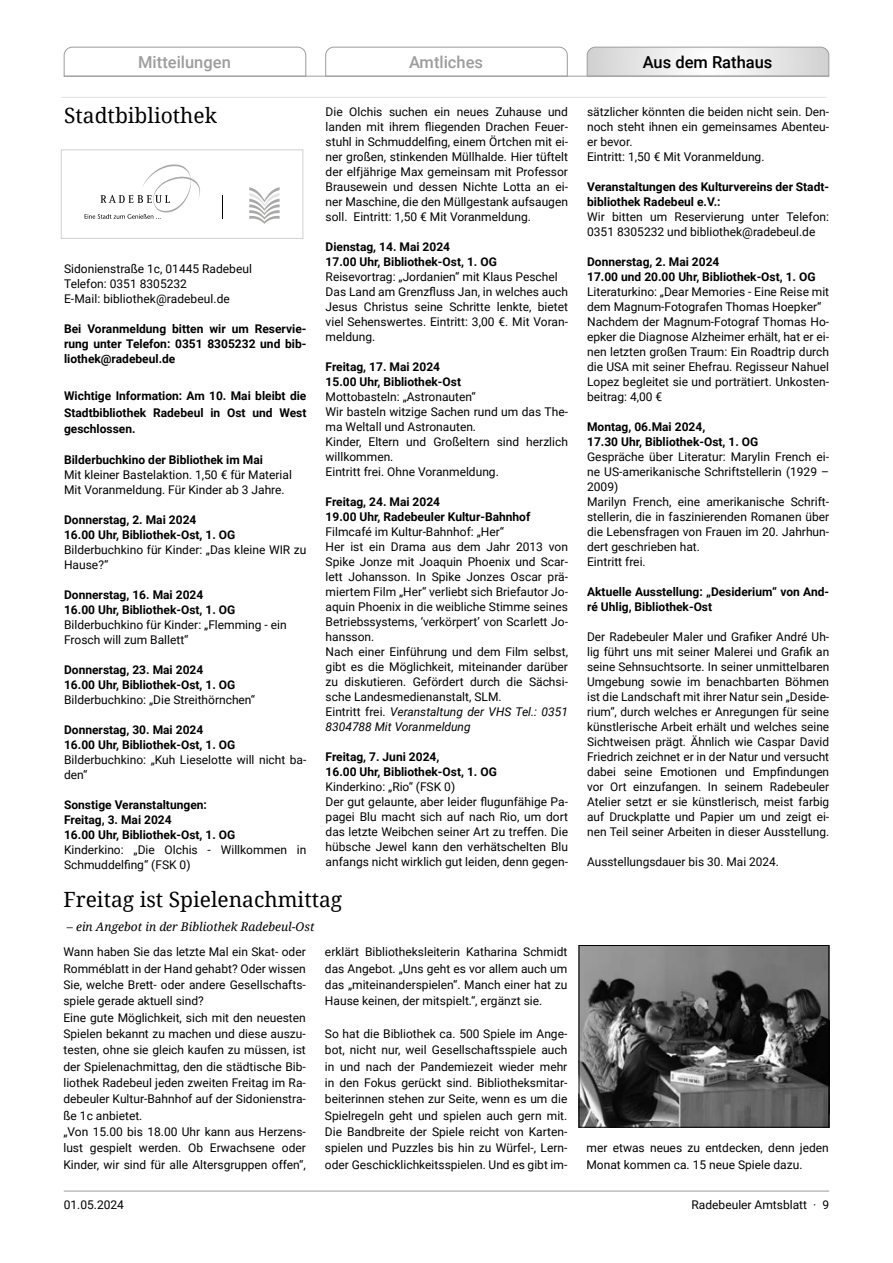
<style>
.page{position:relative;width:893px;height:1263px;background:#fff}
.page>*{position:absolute;margin:0;border:0;box-sizing:border-box;transform-origin:0 0}
.t1{font:21px "Droid Serif";color:#000}
.t2{font:500 16.5px "Roboto";color:#9d9d9c}
.t3{font:500 16.5px "Roboto";color:#000}
.t4{font:12px/15px "Roboto";color:#000}
.t5{font:700 12px/15px "Roboto";color:#000}
.t6{font:italic 12px "Droid Serif";color:#000}
.s1{font-style:italic}
</style>
<div class="page">
<svg style="left:63px;top:46px;width:244px;height:31px"></svg>
<svg style="left:325px;top:46px;width:243px;height:30px"></svg>
<svg style="left:586px;top:46px;width:244px;height:31px"></svg>
<hr style="left:64px;top:76px;width:765px;height:1px;background:#9d9d9c">
<hr style="left:64px;top:1191px;width:765px;height:1px;background:#9d9d9c">
<svg style="left:85px;top:164px;width:115px;height:55px"></svg>
<svg style="left:222px;top:195px;width:1px;height:24px"></svg>
<svg style="left:249px;top:187px;width:31px;height:37px"></svg>
<div style="left:61px;top:149px;width:242px;height:90px;border:1px solid #d0d0d0"></div>
<hr style="left:61px;top:97px;width:765px;height:1px;background:#e3e3e3">
<img style="left:581px;top:947px;width:246px;height:178px">
<div style="left:579px;top:945px;width:250px;height:182px;border:1px solid #000"></div>
<h2 class="t2" style="left:138px;top:50px;width:94px">Mitteilungen</h2>
<h2 class="t2" style="left:409px;top:50px;width:76px">Amtliches</h2>
<h2 class="t3" style="left:643px;top:50px;width:131px">Aus dem Rathaus</h2>
<h1 class="t1" style="left:64px;top:101px;width:155px">Stadtbibliothek</h1>
<p class="t4" style="left:64px;top:261px;width:189px">Sidonienstraße 1c, 01445 Radebeul<br>Telefon: 0351 8305232<br>E-Mail: bibliothek@radebeul.de</p>
<p class="t5" style="left:64px;top:321px;width:244px;text-align:justify">Bei Voranmeldung bitten wir um Reservie&shy;rung unter Telefon: 0351 8305232 und bib&shy;liothek@radebeul.de</p>
<p class="t5" style="left:64px;top:387px;width:244px;line-height:16.4px;text-align:justify">Wichtige Information: Am 10. Mai bleibt die Stadtbibliothek Radebeul in Ost und West geschlossen.</p>
<p class="t5" style="left:64px;top:452px;width:200px">Bilderbuchkino der Bibliothek im Mai</p>
<p class="t4" style="left:64px;top:467px;width:229px">Mit kleiner Bastelaktion. 1,50 € für Material<br>Mit Voranmeldung. Für Kinder ab 3 Jahre.</p>
<p class="t5" style="left:64px;top:512px;width:173px">Donnerstag, 2. Mai 2024<br>16.00 Uhr, Bibliothek-Ost, 1. OG</p>
<p class="t4" style="left:64px;top:542px;width:244px">Bilderbuchkino für Kinder: „Das kleine WIR zu<br>Hause?“</p>
<p class="t5" style="left:64px;top:587px;width:173px">Donnerstag, 16. Mai 2024<br>16.00 Uhr, Bibliothek-Ost, 1. OG</p>
<p class="t4" style="left:64px;top:617px;width:224px">Bilderbuchkino für Kinder: „Flemming - ein<br>Frosch will zum Ballett“</p>
<p class="t5" style="left:64px;top:662px;width:173px">Donnerstag, 23. Mai 2024<br>16.00 Uhr, Bibliothek-Ost, 1. OG</p>
<p class="t4" style="left:64px;top:692px;width:193px">Bilderbuchkino: „Die Streithörnchen“</p>
<p class="t5" style="left:64px;top:722px;width:173px">Donnerstag, 30. Mai 2024<br>16.00 Uhr, Bibliothek-Ost, 1. OG</p>
<p class="t4" style="left:64px;top:752px;width:244px">Bilderbuchkino: „Kuh Lieselotte will nicht ba&shy;den“</p>
<p class="t5" style="left:64px;top:797px;width:173px">Sonstige Veranstaltungen:<br>Freitag, 3. Mai 2024<br>16.00 Uhr, Bibliothek-Ost, 1. OG</p>
<p class="t4" style="left:64px;top:842px;width:244px">Kinderkino: „Die Olchis - Willkommen in<br>Schmuddelfing“ (FSK 0)</p>
<p class="t4" style="left:326px;top:103px;width:244px;text-align:justify">Die Olchis suchen ein neues Zuhause und landen mit ihrem fliegenden Drachen Feuer&shy;stuhl in Schmuddelfing, einem Örtchen mit ei&shy;ner großen, stinkenden Müllhalde. Hier tüftelt der elfjährige Max gemeinsam mit Professor Brausewein und dessen Nichte Lotta an ei&shy;ner Maschine, die den Müllgestank aufsaugen soll. Eintritt: 1,50 € Mit Voranmeldung.</p>
<p class="t5" style="left:326px;top:238px;width:173px">Dienstag, 14. Mai 2024<br>17.00 Uhr, Bibliothek-Ost, 1. OG</p>
<p class="t4" style="left:326px;top:268px;width:244px">Reisevortrag: „Jordanien“ mit Klaus Peschel Das Land am Grenzfluss Jan, in welches auch Jesus Christus seine Schritte lenkte, bietet viel Sehenswertes. Eintritt: 3,00 €. Mit Voran&shy;meldung.</p>
<p class="t5" style="left:326px;top:358px;width:137px">Freitag, 17. Mai 2024<br>15.00 Uhr, Bibliothek-Ost</p>
<p class="t4" style="left:326px;top:388px;width:244px">Mottobasteln: „Astronauten“<br>Wir basteln witzige Sachen rund um das The&shy;ma Weltall und Astronauten.<br>Kinder, Eltern und Großeltern sind herzlich willkommen.<br>Eintritt frei. Ohne Voranmeldung.</p>
<p class="t5" style="left:326px;top:493px;width:206px">Freitag, 24. Mai 2024<br>19.00 Uhr, Radebeuler Kultur-Bahnhof</p>
<p class="t4" style="left:326px;top:523px;width:244px">Filmcafé im Kultur-Bahnhof: „Her“<br>Her ist ein Drama aus dem Jahr 2013 von Spike Jonze mit Joaquin Phoenix und Scar&shy;lett Johansson. In Spike Jonzes Oscar prä&shy;miertem Film „Her“ verliebt sich Briefautor Jo&shy;aquin Phoenix in die weibliche Stimme seines Betriebssystems, ‘verkörpert’ von Scarlett Jo&shy;hansson.<br>Nach einer Einführung und dem Film selbst, gibt es die Möglichkeit, miteinander darüber zu diskutieren. Gefördert durch die Sächsi&shy;sche Landesmedienanstalt, SLM.<br>Eintritt frei. <span class="s1">Veranstaltung der VHS Tel.: 0351<br>8304788 Mit Voranmeldung</span></p>
<p class="t5" style="left:326px;top:748px;width:173px">Freitag, 7. Juni 2024,<br>16.00 Uhr, Bibliothek-Ost, 1. OG</p>
<p class="t4" style="left:326px;top:778px;width:244px">Kinderkino: „Rio“ (FSK 0)<br>Der gut gelaunte, aber leider flugunfähige Pa&shy;pagei Blu macht sich auf nach Rio, um dort das letzte Weibchen seiner Art zu treffen. Die hübsche Jewel kann den verhätschelten Blu anfangs nicht wirklich gut leiden, denn gegen-</p>
<h1 class="t1" style="left:63px;top:885px;width:280px">Freitag ist Spielenachmittag</h1>
<p class="t6" style="left:67px;top:918px;width:249px">– ein Angebot in der Bibliothek Radebeul-Ost</p>
<p class="t4" style="left:63px;top:943px;width:244px;line-height:16.4px">Wann haben Sie das letzte Mal ein Skat- oder Romméblatt in der Hand gehabt? Oder wissen Sie, welche Brett- oder andere Gesellschafts&shy;spiele gerade aktuell sind?<br>Eine gute Möglichkeit, sich mit den neuesten Spielen bekannt zu machen und diese auszu&shy;testen, ohne sie gleich kaufen zu müssen, ist der Spielenachmittag, den die städtische Bib&shy;liothek Radebeul jeden zweiten Freitag im Ra&shy;debeuler Kultur-Bahnhof auf der Sidonienstra&shy;ße 1c anbietet.<br>„Von 15.00 bis 18.00 Uhr kann aus Herzens&shy;lust gespielt werden. Ob Erwachsene oder Kinder, wir sind für alle Altersgruppen offen“,</p>
<p class="t4" style="left:325px;top:943px;width:244px;line-height:16.4px;text-align:justify">erklärt Bibliotheksleiterin Katharina Schmidt das Angebot. „Uns geht es vor allem auch um das „miteinanderspielen“. Manch einer hat zu Hause keinen, der mitspielt.“, ergänzt sie.</p>
<p class="t4" style="left:325px;top:1025px;width:244px;line-height:16.4px;text-align:justify">So hat die Bibliothek ca. 500 Spiele im Ange&shy;bot, nicht nur, weil Gesellschaftsspiele auch in und nach der Pandemiezeit wieder mehr in den Fokus gerückt sind. Bibliotheksmitar&shy;beiterinnen stehen zur Seite, wenn es um die Spielregeln geht und spielen auch gern mit.<br>Die Bandbreite der Spiele reicht von Karten&shy;spielen und Puzzles bis hin zu Würfel-, Lern&shy;oder Geschicklichkeitsspielen. Und es gibt im-</p>
<p class="t4" style="left:587px;top:103px;width:244px">sätzlicher könnten die beiden nicht sein. Den&shy;noch steht ihnen ein gemeinsames Abenteu&shy;er bevor.<br>Eintritt: 1,50 € Mit Voranmeldung.</p>
<p class="t5" style="left:587px;top:178px;width:244px">Veranstaltungen des Kulturvereins der Stadt&shy;bibliothek Radebeul e.V.:</p>
<p class="t4" style="left:587px;top:208px;width:244px">Wir bitten um Reservierung unter Telefon:<br>0351 8305232 und bibliothek@radebeul.de</p>
<p class="t5" style="left:587px;top:253px;width:230px">Donnerstag, 2. Mai 2024<br>17.00 und 20.00 Uhr, Bibliothek-Ost, 1. OG</p>
<p class="t4" style="left:587px;top:283px;width:244px">Literaturkino: „Dear Memories - Eine Reise mit dem Magnum-Fotografen Thomas Hoepker“ Nachdem der Magnum-Fotograf Thomas Ho&shy;epker die Diagnose Alzheimer erhält, hat er ei&shy;nen letzten großen Traum: Ein Roadtrip durch die USA mit seiner Ehefrau. Regisseur Nahuel Lopez begleitet sie und porträtiert. Unkosten&shy;beitrag: 4,00 €</p>
<p class="t5" style="left:587px;top:418px;width:173px">Montag, 06.Mai 2024,<br>17.30 Uhr, Bibliothek-Ost, 1. OG</p>
<p class="t4" style="left:587px;top:448px;width:244px">Gespräche über Literatur: Marylin French ei&shy;ne US-amerikanische Schriftstellerin (1929 – 2009)<br>Marilyn French, eine amerikanische Schrift&shy;stellerin, die in faszinierenden Romanen über die Lebensfragen von Frauen im 20. Jahrhun&shy;dert geschrieben hat.<br>Eintritt frei.</p>
<p class="t5" style="left:587px;top:583px;width:244px">Aktuelle Ausstellung: „Desiderium“ von And&shy;ré Uhlig, Bibliothek-Ost</p>
<p class="t4" style="left:587px;top:628px;width:244px;text-align:justify">Der Radebeuler Maler und Grafiker André Uh&shy;lig führt uns mit seiner Malerei und Grafik an seine Sehnsuchtsorte. In seiner unmittelbaren Umgebung sowie im benachbarten Böhmen ist die Landschaft mit ihrer Natur sein „Deside&shy;rium“, durch welches er Anregungen für seine künstlerische Arbeit erhält und welches seine Sichtweisen prägt. Ähnlich wie Caspar David Friedrich zeichnet er in der Natur und versucht dabei seine Emotionen und Empfindungen vor Ort einzufangen. In seinem Radebeuler Atelier setzt er sie künstlerisch, meist farbig auf Druckplatte und Papier um und zeigt ei&shy;nen Teil seiner Arbeiten in dieser Ausstellung.</p>
<p class="t4" style="left:587px;top:853px;width:193px">Ausstellungsdauer bis 30. Mai 2024.</p>
<p class="t4" style="left:586px;top:1139px;width:244px;line-height:16.4px">mer etwas neues zu entdecken, denn jeden<br>Monat kommen ca. 15 neue Spiele dazu.</p>
<p class="t4" style="left:64px;top:1197px;width:62px">01.05.2024</p>
<p class="t4" style="left:692px;top:1197px;width:139px">Radebeuler Amtsblatt · 9</p>
</div>
